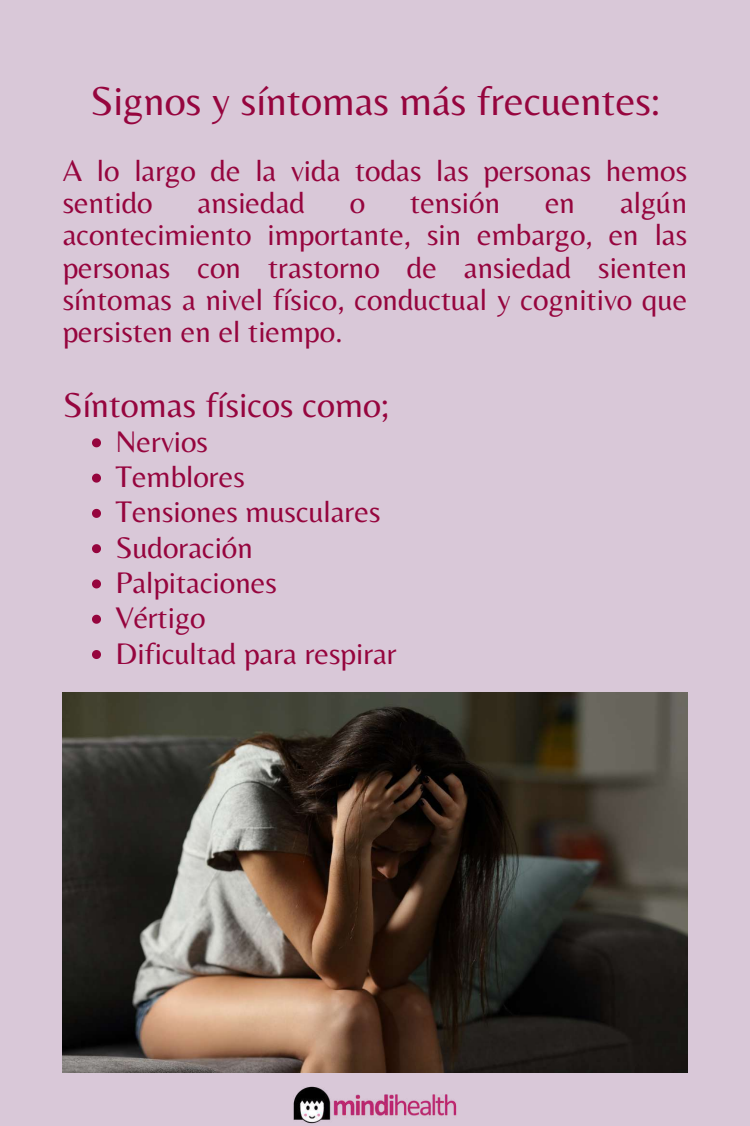
<style>
.page{position:relative;width:750px;height:1126px;background:#fff}
.page>*{position:absolute;margin:0;border:0;box-sizing:border-box;transform-origin:0 0}
.t1{font:42px "Belleza";color:#96053e}
.t2{font:36px "Belleza";color:#96053e}
.t3{font:31px/35.2px "Belleza";color:#96053e}
</style>
<div class="page">
<div style="left:0;top:0;width:750px;height:1125px;background:#d9c8d8"></div>
<svg style="left:92px;top:438px;width:9px;height:9px"></svg>
<svg style="left:92px;top:473px;width:9px;height:9px"></svg>
<svg style="left:92px;top:508px;width:9px;height:9px"></svg>
<svg style="left:92px;top:544px;width:9px;height:9px"></svg>
<svg style="left:92px;top:579px;width:9px;height:9px"></svg>
<svg style="left:92px;top:614px;width:9px;height:9px"></svg>
<svg style="left:92px;top:650px;width:9px;height:8px"></svg>
<img style="left:63px;top:692px;width:624px;height:380px">
<img style="left:293px;top:1086px;width:164px;height:37px">
<h1 class="t1" style="left:90px;top:76px;width:571px">Signos y síntomas más frecuentes:</h1>
<p class="t3" style="left:63px;top:154px;width:626px;line-height:32.2px">A lo largo de la vida todas las personas hemos sentido</p>
<p class="t3" style="left:63px;top:186px;width:626px;line-height:32.2px;text-align:justify;text-indent:557px">algún acontecimiento importante, sin embargo, en las personas con trastorno de ansiedad sienten síntomas a nivel físico, conductual y cognitivo que persisten en el tiempo.</p>
<p class="t3" style="left:198px;top:184px;width:109px">ansiedad</p>
<p class="t3" style="left:350px;top:184px;width:17px">o</p>
<p class="t3" style="left:410px;top:184px;width:91px">tensión</p>
<p class="t3" style="left:545px;top:184px;width:32px">en</p>
<p class="t2" style="left:63px;top:383px;width:327px">Síntomas físicos como;</p>
<p class="t3" style="left:115px;top:423px;width:283px">Nervios<br>Temblores<br>Tensiones musculares<br>Sudoración<br>Palpitaciones<br>Vértigo<br>Dificultad para respirar</p>
</div>
